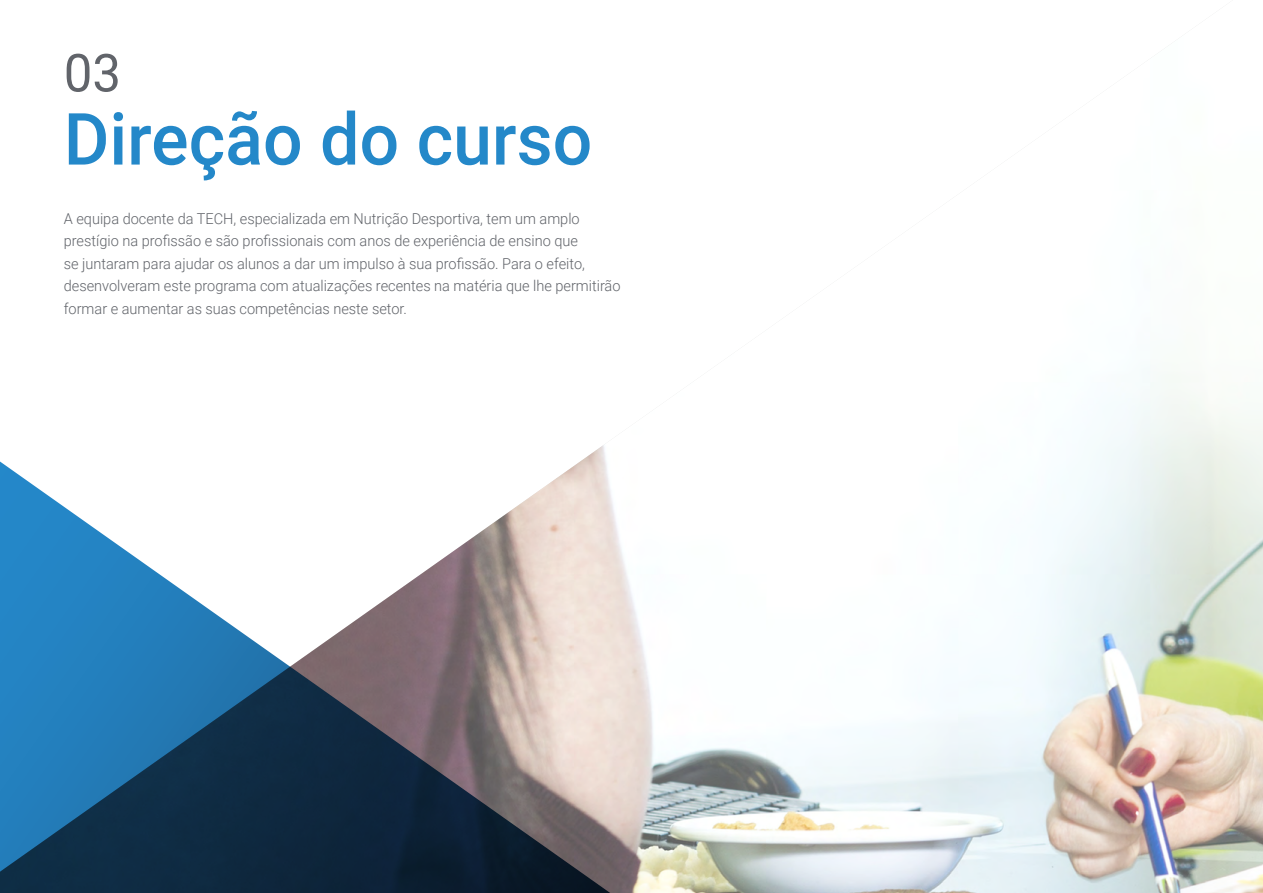
<style>
.page{position:relative;width:1263px;height:893px;background:#fff}
.page>*{position:absolute;margin:0;border:0;box-sizing:border-box;transform-origin:0 0}
.t1{font:500 72px "Roboto";color:#2488c9}
.t2{font:52.5px "Roboto";color:#61646a}
.t3{font:300 15px/22.5px "Roboto";color:#61646a}
</style>
<div class="page">
<img style="left:602px;top:382px;width:661px;height:511px">
<svg style="left:0;top:446px;width:640px;height:447px"></svg>
<h2 class="t2" style="left:64px;top:36px;width:59px">03</h2>
<h1 class="t1" style="left:64px;top:89px;width:530px">Direção do curso</h1>
<p class="t3" style="left:64px;top:207px;width:558px">A equipa docente da TECH, especializada em Nutrição Desportiva, tem um amplo prestígio na profissão e são profissionais com anos de experiência de ensino que<br>se juntaram para ajudar os alunos a dar um impulso à sua profissão. Para o efeito, desenvolveram este programa com atualizações recentes na matéria que lhe permitirão formar e aumentar as suas competências neste setor.</p>
</div>
